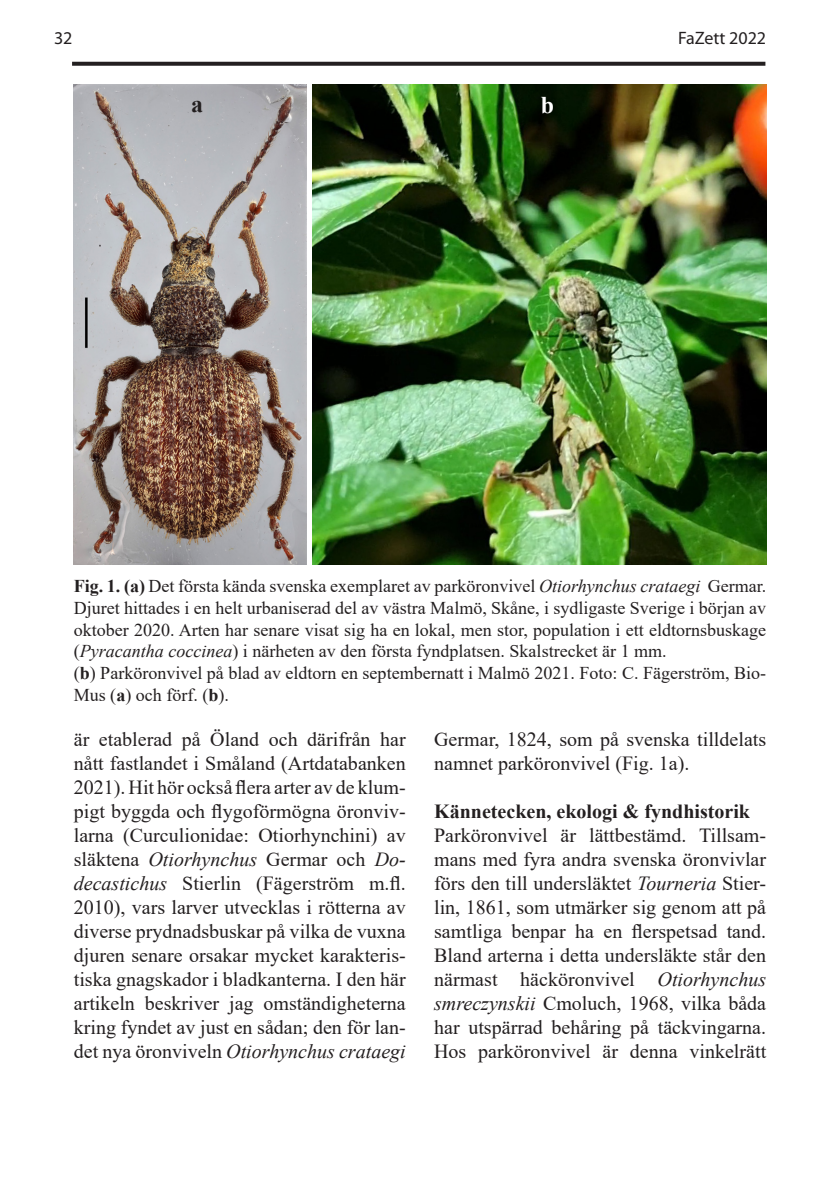
<style>
.page{position:relative;width:840px;height:1191px;background:#fff}
.page>*{position:absolute;margin:0;border:0;box-sizing:border-box;transform-origin:0 0}
.t1{font:700 24px "Times New Roman";color:#231f20}
.t2{font:700 24px "Times New Roman";color:#fff}
.t3{font:20px/24px "Times New Roman";color:#231f20;text-align:justify}
.t4{font:700 20px "Times New Roman";color:#231f20}
.t5{font:18px/21.6px "Times New Roman";color:#231f20;text-align:justify}
.t6{font:18px "Myriad Pro";color:#231f20}
.s1{font-weight:700}
.s2{font-style:italic}
</style>
<div class="page">
<svg style="left:72px;top:62px;width:693px;height:4px;background:#312d2e"></svg>
<img style="left:74px;top:85px;width:232px;height:479px">
<img style="left:312px;top:85px;width:453px;height:479px">
<p class="t6" style="left:54px;top:26px;width:20px">32</p>
<p class="t6" style="left:677px;top:26px;width:90px">FaZett 2022</p>
<p class="t1" style="left:191px;top:87px;width:13px">a</p>
<p class="t2" style="left:540px;top:88px;width:15px">b</p>
<p class="t5" style="left:74px;top:575px;width:693px"><span class="s1">Fig. 1. (a)</span> Det första kända svenska exemplaret av parköronvivel <span class="s2">Otiorhynchus crataegi</span> Germar.<br>Djuret hittades i en helt urbaniserad del av västra Malmö, Skåne, i sydligaste Sverige i början av oktober 2020. Arten har senare visat sig ha en lokal, men stor, population i ett eldtornsbuskage (<span class="s2">Pyracantha coccinea</span>) i närheten av den första fyndplatsen. Skalstrecket är 1 mm.</p>
<p class="t5" style="left:74px;top:661px;width:693px">(<span class="s1">b</span>) Parköronvivel på blad av eldtorn en septembernatt i Malmö 2021. Foto: C. Fägerström, Bio-<br>Mus (<span class="s1">a</span>) och förf. (<span class="s1">b</span>).</p>
<p class="t3" style="left:74px;top:726px;width:333px">är etablerad på Öland och därifrån har nått fastlandet i Småland (Artdatabanken 2021). Hit hör också flera arter av de klum&shy;pigt byggda och flygoförmögna öronviv&shy;larna (Curculionidae: Otiorhynchini) av släktena <span class="s2">Otiorhynchus</span> Germar och <span class="s2">Do&shy;decastichus</span> Stierlin (Fägerström m.fl.<br>2010), vars larver utvecklas i rötterna av diverse prydnadsbuskar på vilka de vuxna djuren senare orsakar mycket karakteris&shy;tiska gnagskador i bladkanterna. I den här artikeln beskriver jag omständigheterna kring fyndet av just en sådan; den för lan&shy;det nya öronviveln <span class="s2">Otiorhynchus crataegi</span></p>
<p class="t3" style="left:434px;top:726px;width:333px">Germar, 1824, som på svenska tilldelats namnet parköronvivel (Fig. 1a).</p>
<p class="t4" style="left:434px;top:797px;width:317px">Kännetecken, ekologi &amp; fyndhistorik</p>
<p class="t3" style="left:434px;top:822px;width:333px">Parköronvivel är lättbestämd. Tillsam&shy;mans med fyra andra svenska öronvivlar förs den till undersläktet <span class="s2">Tourneria</span> Stier&shy;lin, 1861, som utmärker sig genom att på samtliga benpar ha en flerspetsad tand.<br>Bland arterna i detta undersläkte står den närmast häcköronvivel <span class="s2">Otiorhynchus smreczynskii</span> Cmoluch, 1968, vilka båda har utspärrad behåring på täckvingarna.<br>Hos parköronvivel är denna vinkelrätt</p>
</div>
